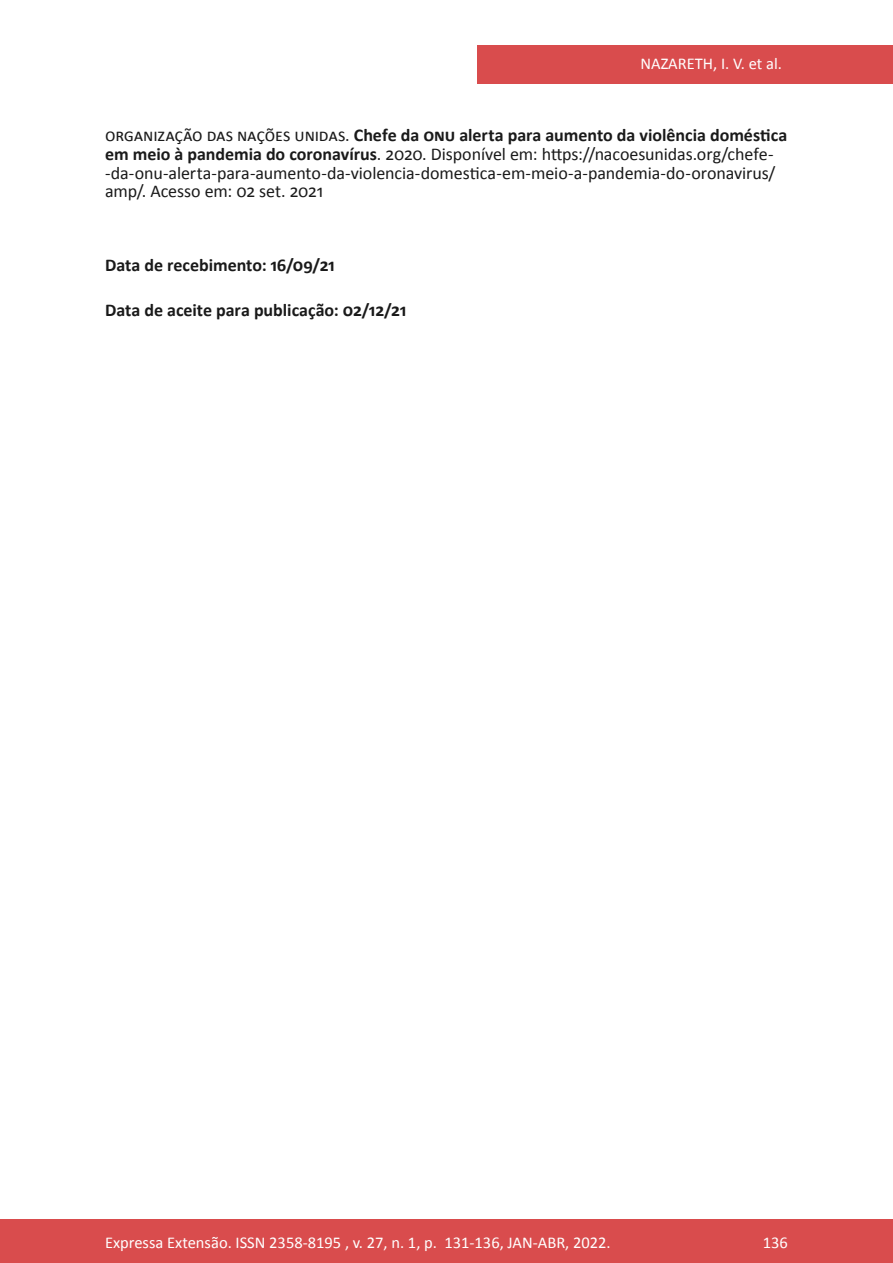
<style>
.page{position:relative;width:893px;height:1263px;background:#fff}
.page>*{position:absolute;margin:0;border:0;box-sizing:border-box;transform-origin:0 0}
.t1{font:18px/18.8px "Calibri";letter-spacing:-.005em;color:#1a1a1a}
.t2{font:700 18px "Calibri";color:#1a1a1a}
.t3{font:16.5px "Calibri";color:#fff}
.s1{font-weight:700}
</style>
<div class="page">
<div style="left:477px;top:45px;width:416px;height:39px;background:#d94c4d"></div>
<div style="left:0;top:1219px;width:893px;height:44px;background:#d94c4d"></div>
<p class="t3" style="left:640px;top:53px;width:143px">NAZARETH, I. V. et al.</p>
<p class="t1" style="left:105px;top:126px;width:684px">ORGANIZAÇÃO DAS NAÇÕES UNIDAS. <span class="s1">Chefe da ONU alerta para aumento da violência doméstica em meio à pandemia do coronavírus</span>. 2020. Disponível em: https://nacoesunidas.org/chefe--da-onu-alerta-para-aumento-da-violencia-domestica-em-meio-a-pandemia-do-oronavirus/ amp/. Acesso em: 02 set. 2021</p>
<p class="t2" style="left:105px;top:254px;width:231px">Data de recebimento: 16/09/21</p>
<p class="t2" style="left:105px;top:298px;width:303px">Data de aceite para publicação: 02/12/21</p>
<p class="t3" style="left:105px;top:1231px;width:507px">Expressa Extensão. ISSN 2358-8195 , v. 27, n. 1, p. 131-136, JAN-ABR, 2022.</p>
<p class="t3" style="left:763px;top:1231px;width:27px">136</p>
</div>
